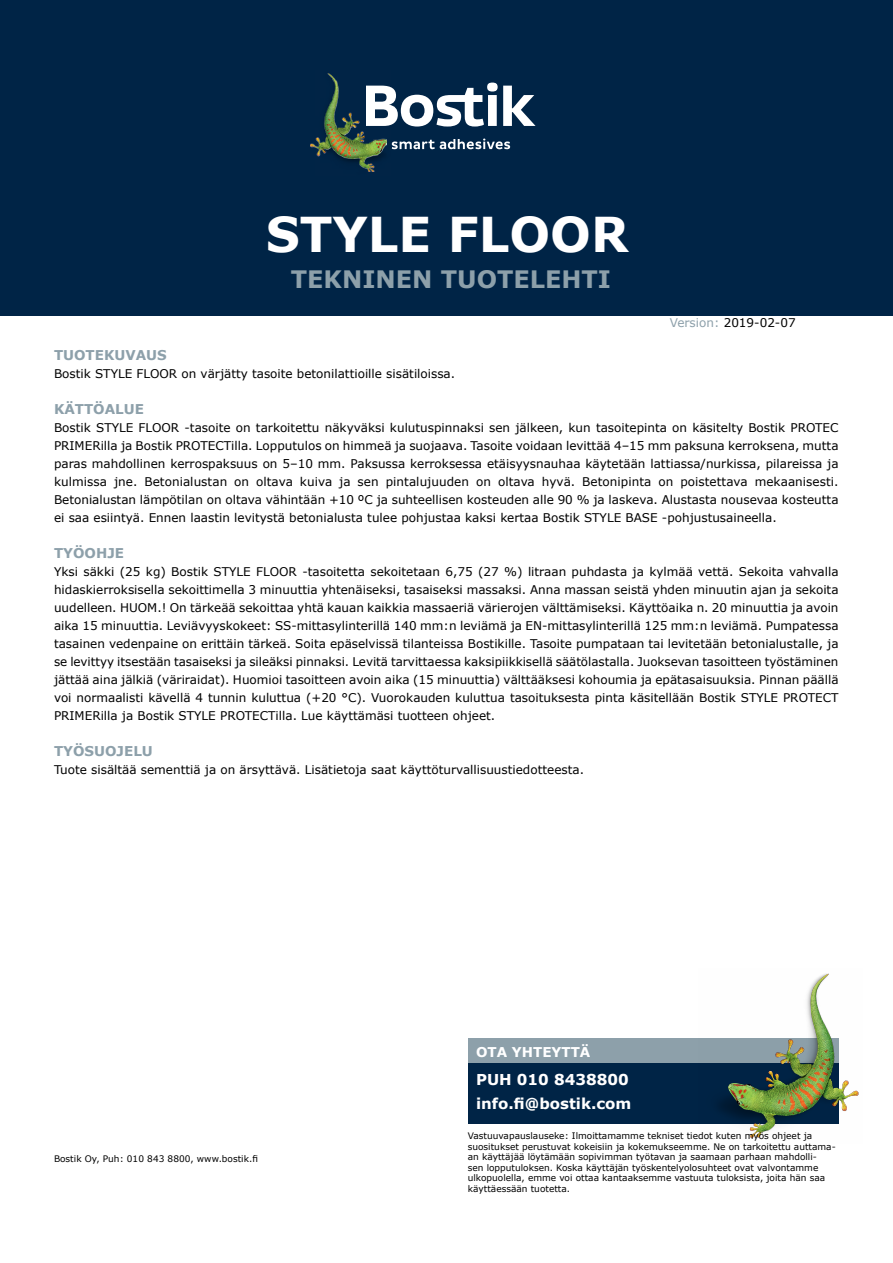
<style>
.page{position:relative;width:893px;height:1263px;background:#fff}
.page>*{position:absolute;margin:0;border:0;box-sizing:border-box;transform-origin:0 0}
.t1{font:700 48px "Verdana";color:#fff}
.t2{font:700 24px "Verdana";color:#8da0aa}
.t3{font:700 15px/24px "Verdana";color:#fff}
.t4{font:700 13.5px "Verdana";color:#8da0aa}
.t5{font:700 13.5px "Verdana";color:#fff}
.t6{font:12px/18px "Verdana";color:#000;text-align:justify}
.t7{font:9px/10.5px "Verdana";color:#000}
.s1{color:#8da0aa}
</style>
<div class="page">
<div style="left:0;top:0;width:893px;height:316px;background:#002446"></div>
<img style="left:311px;top:73px;width:75px;height:98px">
<svg style="left:392px;top:139px;width:118px;height:10px"></svg>
<svg style="left:366px;top:83px;width:170px;height:44px"></svg>
<div style="left:469px;top:1038px;width:370px;height:26px;background:#8da0aa"></div>
<div style="left:469px;top:1063px;width:370px;height:61px;background:#002446"></div>
<img style="left:719px;top:973px;width:140px;height:165px">
<h1 class="t1" style="left:266px;top:201px;width:364px">STYLE FLOOR</h1>
<h2 class="t2" style="left:291px;top:262px;width:322px">TEKNINEN TUOTELEHTI</h2>
<p class="t6" style="left:670px;top:313px;width:127px"><span class="s1">Version:</span> 2019-02-07</p>
<p class="t4" style="left:54px;top:346px;width:114px">TUOTEKUVAUS</p>
<p class="t6" style="left:54px;top:365px;width:403px">Bostik STYLE FLOOR on värjätty tasoite betonilattioille sisätiloissa.</p>
<p class="t4" style="left:54px;top:400px;width:92px">KÄTTÖALUE</p>
<p class="t6" style="left:54px;top:419px;width:786px">Bostik STYLE FLOOR -tasoite on tarkoitettu näkyväksi kulutuspinnaksi sen jälkeen, kun tasoitepinta on käsitelty Bostik PROTEC PRIMERilla ja Bostik PROTECTilla. Lopputulos on himmeä ja suojaava. Tasoite voidaan levittää 4–15 mm paksuna kerroksena, mutta paras mahdollinen kerrospaksuus on 5–10 mm. Paksussa kerroksessa etäisyysnauhaa käytetään lattiassa/nurkissa, pilareissa ja kulmissa jne. Betonialustan on oltava kuiva ja sen pintalujuuden on oltava hyvä. Betonipinta on poistettava mekaanisesti.<br>Betonialustan lämpötilan on oltava vähintään +10 ºC ja suhteellisen kosteuden alle 90 % ja laskeva. Alustasta nousevaa kosteutta ei saa esiintyä. Ennen laastin levitystä betonialusta tulee pohjustaa kaksi kertaa Bostik STYLE BASE -pohjustusaineella.</p>
<p class="t4" style="left:54px;top:544px;width:72px">TYÖOHJE</p>
<p class="t6" style="left:54px;top:563px;width:786px">Yksi säkki (25 kg) Bostik STYLE FLOOR -tasoitetta sekoitetaan 6,75 (27 %) litraan puhdasta ja kylmää vettä. Sekoita vahvalla hidaskierroksisella sekoittimella 3 minuuttia yhtenäiseksi, tasaiseksi massaksi. Anna massan seistä yhden minuutin ajan ja sekoita uudelleen. HUOM.! On tärkeää sekoittaa yhtä kauan kaikkia massaeriä värierojen välttämiseksi. Käyttöaika n. 20 minuuttia ja avoin aika 15 minuuttia. Leviävyyskokeet: SS-mittasylinterillä 140 mm:n leviämä ja EN-mittasylinterillä 125 mm:n leviämä. Pumpatessa tasainen vedenpaine on erittäin tärkeä. Soita epäselvissä tilanteissa Bostikille. Tasoite pumpataan tai levitetään betonialustalle, ja se levittyy itsestään tasaiseksi ja sileäksi pinnaksi. Levitä tarvittaessa kaksipiikkisellä säätölastalla. Juoksevan tasoitteen työstäminen jättää aina jälkiä (väriraidat). Huomioi tasoitteen avoin aika (15 minuuttia) välttääksesi kohoumia ja epätasaisuuksia. Pinnan päällä voi normaalisti kävellä 4 tunnin kuluttua (+20 °C). Vuorokauden kuluttua tasoituksesta pinta käsitellään Bostik STYLE PROTECT PRIMERilla ja Bostik STYLE PROTECTilla. Lue käyttämäsi tuotteen ohjeet.</p>
<p class="t4" style="left:54px;top:742px;width:100px">TYÖSUOJELU</p>
<p class="t6" style="left:54px;top:761px;width:531px">Tuote sisältää sementtiä ja on ärsyttävä. Lisätietoja saat käyttöturvallisuustiedotteesta.</p>
<p class="t7" style="left:54px;top:1153px;width:205px">Bostik Oy, Puh: 010 843 8800, www.bostik.fi</p>
<p class="t5" style="left:476px;top:1042px;width:116px">OTA YHTEYTTÄ</p>
<p class="t3" style="left:476px;top:1067px;width:157px">PUH 010 8438800 info.fi@bostik.com</p>
<p class="t7" style="left:468px;top:1130px;width:370px">Vastuuvapauslauseke: Ilmoittamamme tekniset tiedot kuten myös ohjeet ja suositukset perustuvat kokeisiin ja kokemukseemme. Ne on tarkoitettu auttama&shy;an käyttäjää löytämään sopivimman työtavan ja saamaan parhaan mahdolli-<br>sen lopputuloksen. Koska käyttäjän työskentelyolosuhteet ovat valvontamme ulkopuolella, emme voi ottaa kantaaksemme vastuuta tuloksista, joita hän saa käyttäessään tuotetta.</p>
</div>
